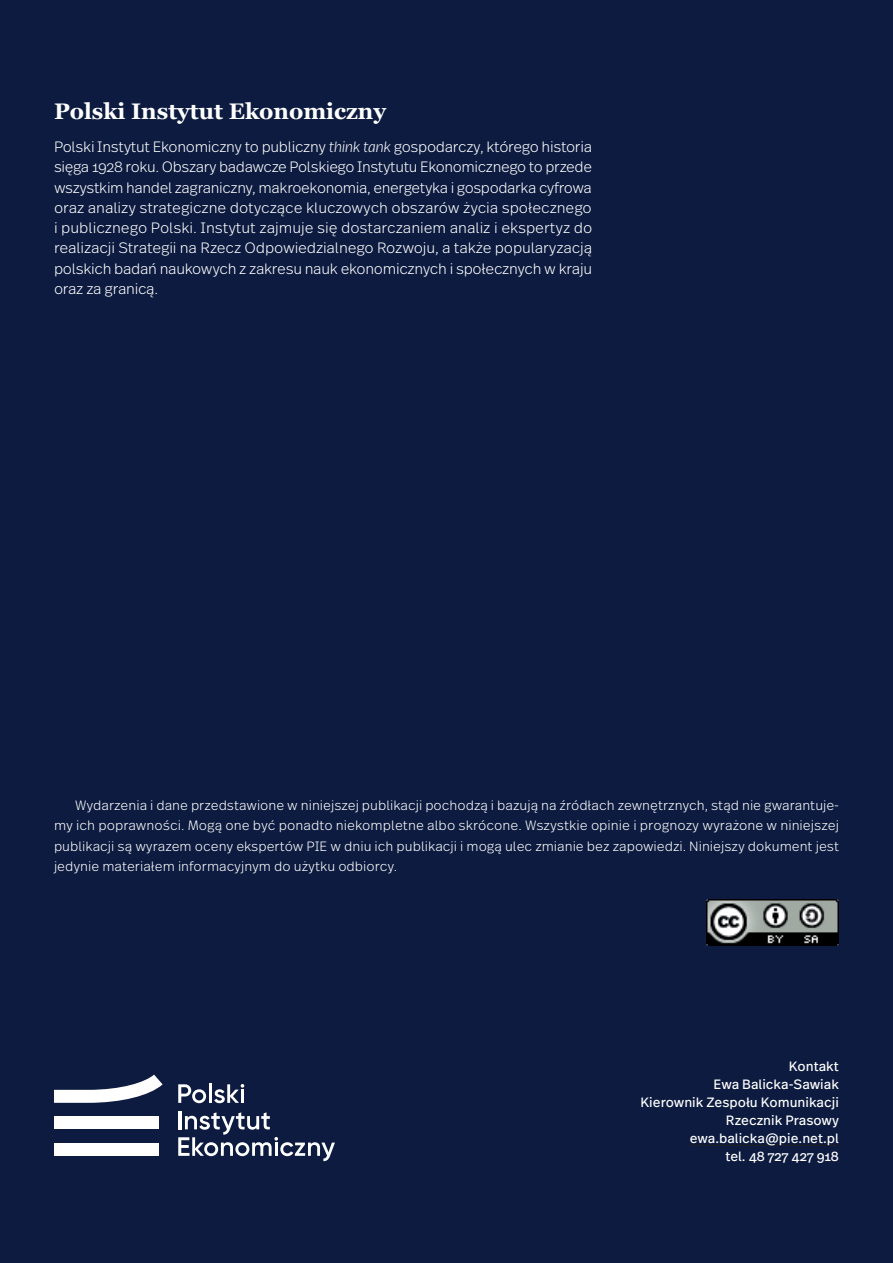
<style>
.page{position:relative;width:893px;height:1263px;background:#0c1b3f}
.page>*{position:absolute;margin:0;border:0;box-sizing:border-box;transform-origin:0 0}
.t1{font:700 22.5px "Georgia";color:#fff}
.t2{font:300 15px/20.2px "Real Text Pro";letter-spacing:-.02em;color:#fff;text-align:justify}
.t3{font:300 13.5px/20.2px "Real Text Pro";color:#fff;text-align:justify}
.t4{font:13.5px/18px "Real Text Pro";color:#fff;text-align:right}
.s1{font-style:italic}
</style>
<div class="page">
<div style="left:54px;top:1143px;width:104px;height:13px;background:#fff"></div>
<svg style="left:54px;top:1074px;width:109px;height:29px"></svg>
<div style="left:54px;top:1116px;width:104px;height:13px;background:#fff"></div>
<hr style="left:178px;top:1111px;width:3px;height:18px;background:#fff">
<svg style="left:178px;top:1112px;width:157px;height:49px"></svg>
<svg style="left:178px;top:1084px;width:28px;height:19px"></svg>
<hr style="left:209px;top:1083px;width:3px;height:20px;background:#fff">
<svg style="left:214px;top:1084px;width:30px;height:19px"></svg>
<hr style="left:241px;top:1089px;width:3px;height:14px;background:#fff">
<img style="left:707px;top:899px;width:132px;height:47px">
<hr style="left:690px;top:1145px;width:149px;height:1px;background:#231f20">
<h1 class="t1" style="left:54px;top:97px;width:334px">Polski Instytut Ekonomiczny</h1>
<p class="t2" style="left:54px;top:136px;width:540px">Polski Instytut Ekonomiczny to publiczny <span class="s1">think tank</span> gospodarczy, którego historia sięga 1928 roku. Obszary badawcze Polskiego Instytutu Ekonomicznego to przede wszystkim handel zagraniczny, makroekonomia, energetyka i gospodarka cyfrowa oraz analizy strategiczne dotyczące kluczowych obszarów życia społecznego i publicznego Polski. Instytut zajmuje się dostarczaniem analiz i ekspertyz do realizacji Strategii na Rzecz Odpowiedzialnego Rozwoju, a także popularyzacją polskich badań naukowych z zakresu nauk ekonomicznych i społecznych w kraju oraz za granicą.</p>
<p class="t3" style="left:54px;top:794px;width:786px;text-indent:21px">Wydarzenia i dane przedstawione w niniejszej publikacji pochodzą i bazują na źródłach zewnętrznych, stąd nie gwarantuje&shy;my ich poprawności. Mogą one być ponadto niekompletne albo skrócone. Wszystkie opinie i prognozy wyrażone w niniejszej publikacji są wyrazem oceny ekspertów PIE w dniu ich publikacji i mogą ulec zmianie bez zapowiedzi. Niniejszy dokument jest jedynie materiałem informacyjnym do użytku odbiorcy.</p>
<p class="t4" style="left:640px;top:1057px;width:200px">Kontakt<br>Ewa Balicka-Sawiak<br>Kierownik Zespołu Komunikacji<br>Rzecznik Prasowy ewa.balicka@pie.net.pl<br>tel. 48 727 427 918</p>
</div>
